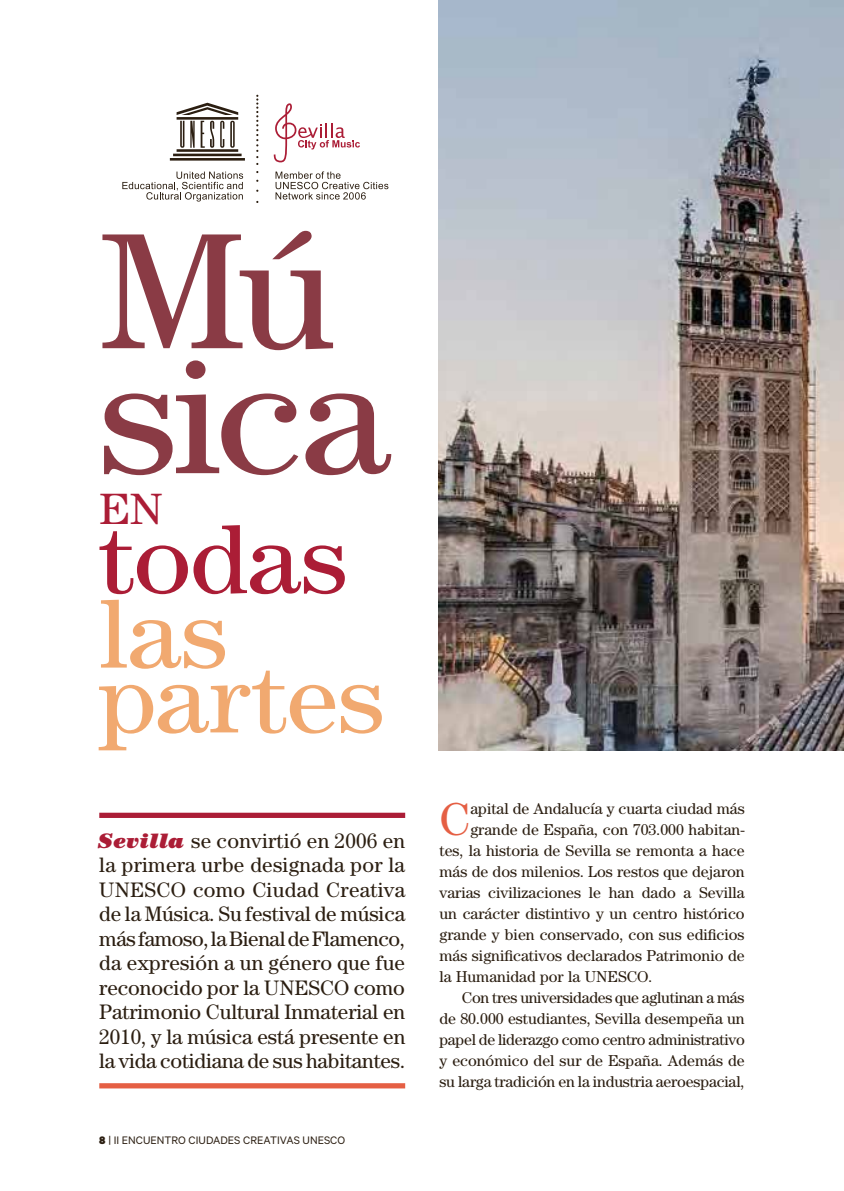
<style>
.page{position:relative;width:844px;height:1191px;background:#fff}
.page>*{position:absolute;margin:0;border:0;box-sizing:border-box;transform-origin:0 0}
.t1{font:165.2px/125px "Century Std";letter-spacing:-.03em;color:#8a3b45;scale:1.06 1}
.t2{font:98.7px "Century Std";letter-spacing:-.005em;color:#f1a970;scale:1.06 1}
.t3{font:98.7px "Century Std";letter-spacing:-.01em;color:#ab1d36;scale:1.06 1}
.t4{font:46.2px "Century Std";color:#e55f44}
.t5{font:43.93px "Century Std";color:#ab1d36;scale:1.06 1}
.t6{font:21px/24.5px "Century Std";letter-spacing:-.01em;color:#2b1e11;text-align:justify}
.t7{font:15.75px "Century Std";color:#2b1e11}
.t8{font:15.75px "Century Std";letter-spacing:-.02em;color:#2b1e11}
.t9{font:12.25px "Calibre";color:#2b1e11}
.s1{font-weight:900;font-style:italic;color:#ab1d36}
.s2{font-weight:900}
</style>
<div class="page">
<img style="left:438px;top:0;width:405px;height:750px">
<div style="left:99px;top:812px;width:306px;height:6px;background:#ab1d36"></div>
<div style="left:99px;top:1083px;width:306px;height:5px;background:#e55f44"></div>
<svg style="left:256px;top:95px;width:2px;height:108px"></svg>
<svg style="left:170px;top:103px;width:75px;height:58px"></svg>
<svg style="left:274px;top:103px;width:86px;height:59px"></svg>
<svg style="left:275px;top:171px;width:113px;height:29px"></svg>
<svg style="left:122px;top:172px;width:121px;height:30px"></svg>
<h1 class="t1" style="left:99px;top:246px;width:274px">Mú sica</h1>
<h3 class="t5" style="left:99px;top:483px;width:62px">EN</h3>
<h2 class="t3" style="left:99px;top:521px;width:236px">todas</h2>
<h2 class="t2" style="left:99px;top:596px;width:123px">las</h2>
<h2 class="t2" style="left:99px;top:660px;width:271px">partes</h2>
<p class="t6" style="left:99px;top:830px;width:307px"><span class="s1">Sevilla</span> se convirtió en 2006 en la primera urbe designada por la UNESCO como Ciudad Creativa de la Música. Su festival de música más famoso, la Bienal de Flamenco, da expresión a un género que fue reconocido por la UNESCO como Patrimonio Cultural Inmaterial en 2010, y la música está presente en la vida cotidiana de sus habitantes.</p>
<p class="t9" style="left:99px;top:1132px;width:247px"><span class="s2">8</span> | II ENCUENTRO CIUDADES CREATIVAS UNESCO</p>
<h3 class="t4" style="left:439px;top:791px;width:32px">C</h3>
<p class="t7" style="left:470px;top:802px;width:276px">apital de Andalucía y cuarta ciudad más</p>
<p class="t7" style="left:470px;top:823px;width:276px">grande de España, con 703.000 habitan-</p>
<p class="t7" style="left:439px;top:844px;width:306px">tes, la historia de Sevilla se remonta a hace</p>
<p class="t7" style="left:439px;top:865px;width:307px">más de dos milenios. Los restos que dejaron</p>
<p class="t7" style="left:439px;top:886px;width:306px">varias civilizaciones le han dado a Sevilla</p>
<p class="t7" style="left:439px;top:907px;width:306px">un carácter distintivo y un centro histórico</p>
<p class="t7" style="left:439px;top:928px;width:306px">grande y bien conservado, con sus edificios</p>
<p class="t7" style="left:439px;top:949px;width:306px">más significativos declarados Patrimonio de</p>
<p class="t7" style="left:439px;top:970px;width:214px">la Humanidad por la UNESCO.</p>
<p class="t8" style="left:462px;top:991px;width:284px">Con tres universidades que aglutinan a más</p>
<p class="t7" style="left:439px;top:1012px;width:306px">de 80.000 estudiantes, Sevilla desempeña un</p>
<p class="t7" style="left:439px;top:1033px;width:307px">papel de liderazgo como centro administrativo</p>
<p class="t7" style="left:439px;top:1054px;width:306px">y económico del sur de España. Además de</p>
<p class="t7" style="left:439px;top:1075px;width:306px">su larga tradición en la industria aeroespacial,</p>
</div>
